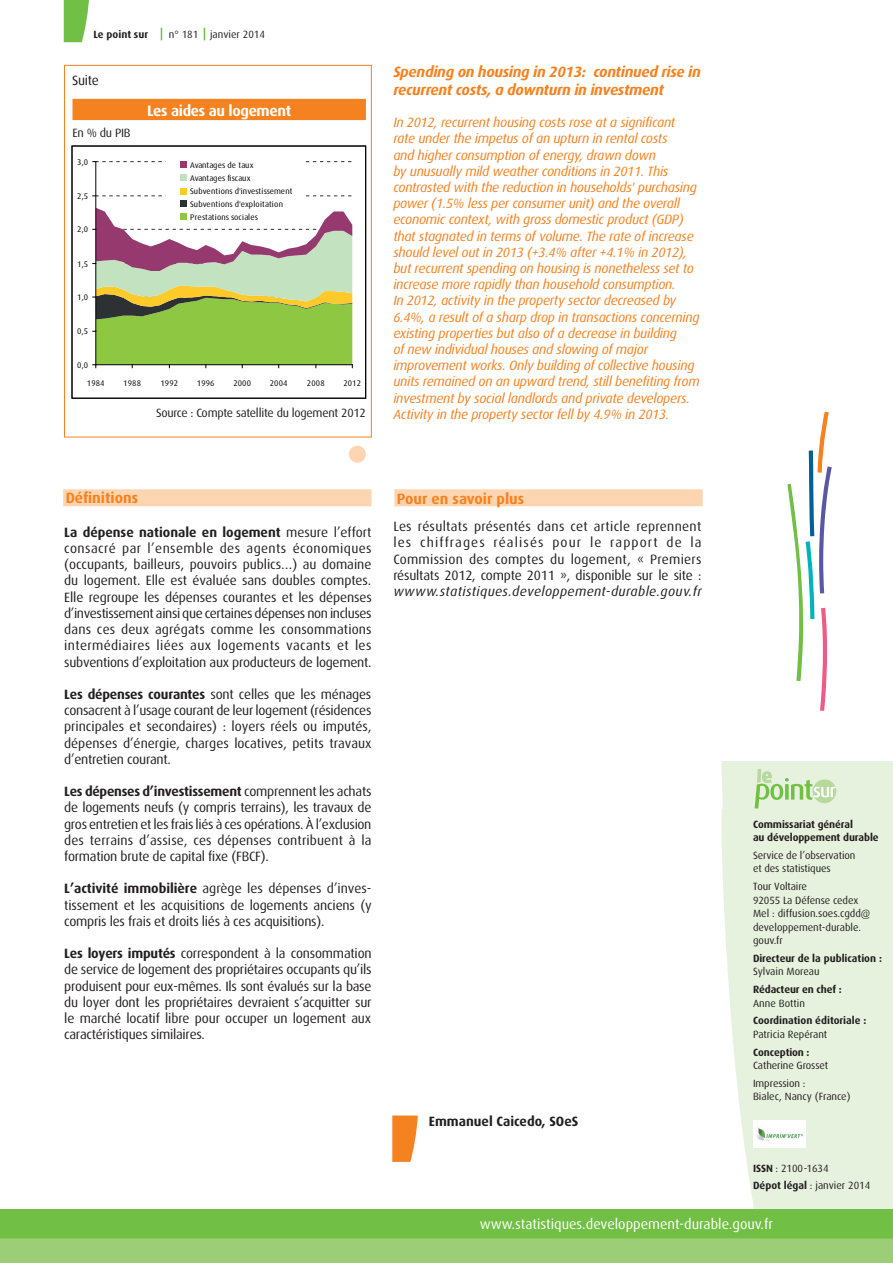
<style>
.page{position:relative;width:893px;height:1263px;background:#fff}
.page>*{position:absolute;margin:0;border:0;box-sizing:border-box;transform-origin:0 0}
.t1{font:700 19.05px "Dax OT";color:#b6da9b}
.t2{font:italic 700 15px/18px "Dax OT";letter-spacing:-.02em;color:#f58220}
.t3{font:700 15px "Dax OT";color:#f58220}
.t4{font:700 15px "Dax OT";letter-spacing:-.02em;color:#fff}
.t5{font:14.25px "Dax OT";color:#fff}
.t6{font:13.5px/16.2px "Dax OT";letter-spacing:-.02em;color:#231f20;text-align:justify}
.t7{font:italic 13.5px/16.2px "Dax OT";letter-spacing:-.02em;color:#f58220}
.t8{font:italic 13.5px "Dax OT";letter-spacing:.025em;color:#231f20}
.t9{font:700 13.5px "Dax OT";color:#231f20}
.t10{font:12px "Dax OT";letter-spacing:-.02em;color:#231f20}
.t11{font:10.5px/13.5px "Dax OT";letter-spacing:-.005em;color:#231f20}
.t12{font:700 10.5px/13.5px "Dax OT";letter-spacing:-.01em;color:#231f20}
.t13{font:8.25px/12.9px "Dax OT";letter-spacing:.015em;color:#000}
.s1{font-weight:700}
</style>
<div class="page">
<svg style="left:721px;top:809px;width:172px;height:400px;background:#e8f3e0"></svg>
<svg style="left:0;top:1209px;width:893px;height:54px;background:#84c55b"></svg>
<svg style="left:161px;top:28px;width:1px;height:12px"></svg>
<svg style="left:204px;top:28px;width:1px;height:12px"></svg>
<svg style="left:64px;top:0;width:25px;height:42px"></svg>
<svg style="left:721px;top:761px;width:172px;height:47px;background:#ddedd1"></svg>
<svg style="left:787px;top:412px;width:45px;height:299px"></svg>
<svg style="left:392px;top:1115px;width:26px;height:47px"></svg>
<div style="left:350px;top:446px;width:15px;height:16px;background:#fdd5b0;border-radius:50%"></div>
<div style="left:349px;top:446px;width:17px;height:17px;border:2px solid #fdd5b0;border-radius:50%"></div>
<img style="left:753px;top:1121px;width:52px;height:27px">
<div style="left:394px;top:489px;width:309px;height:17px;background:#fdd5b0;border:2px solid #fdd5b0"></div>
<div style="left:63px;top:489px;width:309px;height:17px;background:#fdd5b0;border:2px solid #fdd5b0"></div>
<div style="left:72px;top:99px;width:294px;height:21px;background:#f58220"></div>
<hr style="left:96px;top:162px;width:1px;height:203px;background:#000">
<svg style="left:93px;top:208px;width:260px;height:160px"></svg>
<svg style="left:93px;top:161px;width:259px;height:7px"></svg>
<div style="left:181px;top:174px;width:6px;height:7px;background:#c3e2c0"></div>
<svg style="left:93px;top:188px;width:259px;height:9px"></svg>
<div style="left:181px;top:200px;width:6px;height:7px;background:#2e3133"></div>
<div style="left:181px;top:213px;width:6px;height:7px;background:#8ec742"></div>
<div style="left:72px;top:146px;width:294px;height:252px;border:1px solid #000"></div>
<div style="left:64px;top:65px;width:308px;height:372px;border:1px solid #f58220"></div>
<p class="t12" style="left:94px;top:28px;width:56px">Le point sur</p>
<p class="t11" style="left:169px;top:28px;width:31px">n° 181</p>
<p class="t11" style="left:210px;top:28px;width:56px">janvier 2014</p>
<p class="t6" style="left:72px;top:72px;width:28px">Suite</p>
<p class="t10" style="left:73px;top:126px;width:60px">En % du PIB</p>
<p class="t13" style="left:77px;top:155px;width:13px">3,0</p>
<p class="t13" style="left:77px;top:190px;width:13px">2,5</p>
<p class="t13" style="left:77px;top:223px;width:13px">2,0</p>
<p class="t13" style="left:77px;top:257px;width:13px">1,5</p>
<p class="t13" style="left:77px;top:291px;width:13px">1,0</p>
<p class="t13" style="left:77px;top:325px;width:13px">0,5</p>
<p class="t13" style="left:77px;top:358px;width:13px">0,0</p>
<p class="t4" style="left:147px;top:102px;width:146px">Les aides au logement</p>
<p class="t13" style="left:190px;top:159px;width:104px">Avantages de taux<br>Avantages fiscaux<br>Subventions d'investissement<br>Subventions d'exploitation<br>Prestations sociales</p>
<p class="t13" style="left:87px;top:376px;width:19px">1984</p>
<p class="t13" style="left:123px;top:376px;width:19px">1988</p>
<p class="t13" style="left:160px;top:376px;width:19px">1992</p>
<p class="t13" style="left:197px;top:376px;width:19px">1996</p>
<p class="t13" style="left:233px;top:376px;width:19px">2000</p>
<p class="t13" style="left:270px;top:376px;width:19px">2004</p>
<p class="t13" style="left:307px;top:376px;width:19px">2008</p>
<p class="t13" style="left:343px;top:376px;width:19px">2012</p>
<p class="t10" style="left:156px;top:406px;width:211px">Source : Compte satellite du logement 2012</p>
<p class="t2" style="left:393px;top:63px;width:309px">Spending on housing in 2013: continued rise in recurrent costs, a downturn in investment</p>
<p class="t7" style="left:393px;top:114px;width:308px">In 2012, recurrent housing costs rose at a significant rate under the impetus of an upturn in rental costs<br>and higher consumption of energy, drawn down<br>by unusually mild weather conditions in 2011. This contrasted with the reduction in households' purchasing power (1.5% less per consumer unit) and the overall economic context, with gross domestic product (GDP) that stagnated in terms of volume. The rate of increase should level out in 2013 (+3.4% after +4.1% in 2012), but recurrent spending on housing is nonetheless set to increase more rapidly than household consumption.<br>In 2012, activity in the property sector decreased by 6.4%, a result of a sharp drop in transactions concerning existing properties but also of a decrease in building<br>of new individual houses and slowing of major improvement works. Only building of collective housing units remained on an upward trend, still benefiting from investment by social landlords and private developers.<br>Activity in the property sector fell by 4.9% in 2013.</p>
<p class="t3" style="left:66px;top:489px;width:74px">Définitions</p>
<p class="t6" style="left:64px;top:524px;width:309px"><span class="s1">La dépense nationale en logement</span> mesure l’effort consacré par l’ensemble des agents économiques (occupants, bailleurs, pouvoirs publics…) au domaine du logement. Elle est évaluée sans doubles comptes.<br>Elle regroupe les dépenses courantes et les dépenses d’investissement ainsi que certaines dépenses non incluses dans ces deux agrégats comme les consommations intermédiaires liées aux logements vacants et les subventions d’exploitation aux producteurs de logement.</p>
<p class="t6" style="left:64px;top:686px;width:309px"><span class="s1">Les dépenses courantes</span> sont celles que les ménages consacrent à l’usage courant de leur logement (résidences principales et secondaires) : loyers réels ou imputés, dépenses d’énergie, charges locatives, petits travaux d’entretien courant.</p>
<p class="t6" style="left:64px;top:783px;width:309px"><span class="s1">Les dépenses d’investissement</span> comprennent les achats de logements neufs (y compris terrains), les travaux de gros entretien et les frais liés à ces opérations. À l’exclusion des terrains d’assise, ces dépenses contribuent à la formation brute de capital fixe (FBCF).</p>
<p class="t6" style="left:64px;top:881px;width:309px"><span class="s1">L’activité immobilière</span> agrège les dépenses d’inves&shy;tissement et les acquisitions de logements anciens (y compris les frais et droits liés à ces acquisitions).</p>
<p class="t6" style="left:64px;top:945px;width:309px"><span class="s1">Les loyers imputés</span> correspondent à la consommation de service de logement des propriétaires occupants qu’ils produisent pour eux-mêmes. Ils sont évalués sur la base du loyer dont les propriétaires devraient s’acquitter sur le marché locatif libre pour occuper un logement aux caractéristiques similaires.</p>
<p class="t3" style="left:397px;top:490px;width:129px">Pour en savoir plus</p>
<p class="t6" style="left:393px;top:518px;width:310px">Les résultats présentés dans cet article reprennent les chiffrages réalisés pour le rapport de la Commission des comptes du logement, « Premiers résultats 2012, compte 2011 », disponible sur le site :</p>
<p class="t8" style="left:393px;top:584px;width:310px">wwww.statistiques.developpement-durable.gouv.fr</p>
<p class="t9" style="left:429px;top:1113px;width:151px">Emmanuel Caicedo, SOeS</p>
<h1 class="t1" style="left:762px;top:765px;width:12px">e</h1>
<p class="t12" style="left:753px;top:817px;width:127px">Commissariat général<br>au développement durable</p>
<p class="t11" style="left:753px;top:848px;width:104px">Service de l’observation et des statistiques</p>
<p class="t11" style="left:753px;top:880px;width:119px">Tour Voltaire<br>92055 La Défense cedex<br>Mel : diffusion.soes.cgdd@ developpement-durable. gouv.fr</p>
<p class="t12" style="left:753px;top:951px;width:130px">Directeur de la publication :</p>
<p class="t11" style="left:753px;top:965px;width:68px">Sylvain Moreau</p>
<p class="t12" style="left:753px;top:983px;width:90px">Rédacteur en chef :</p>
<p class="t11" style="left:753px;top:996px;width:53px">Anne Bottin</p>
<p class="t12" style="left:753px;top:1014px;width:115px">Coordination éditoriale :</p>
<p class="t11" style="left:753px;top:1027px;width:76px">Patricia Repérant</p>
<p class="t12" style="left:753px;top:1045px;width:58px">Conception :</p>
<p class="t11" style="left:753px;top:1057px;width:77px;line-height:17.9px">Catherine Grosset<br>Impression :</p>
<p class="t11" style="left:753px;top:1090px;width:99px">Bialec, Nancy (France)</p>
<p class="t11" style="left:753px;top:1159px;width:119px;line-height:17.9px"><span class="s1">ISSN</span> : 2100-1634<br><span class="s1">Dépot légal</span> : janvier 2014</p>
<p class="t5" style="left:480px;top:1216px;width:295px">www.statistiques.developpement-durable.gouv.fr</p>
</div>
